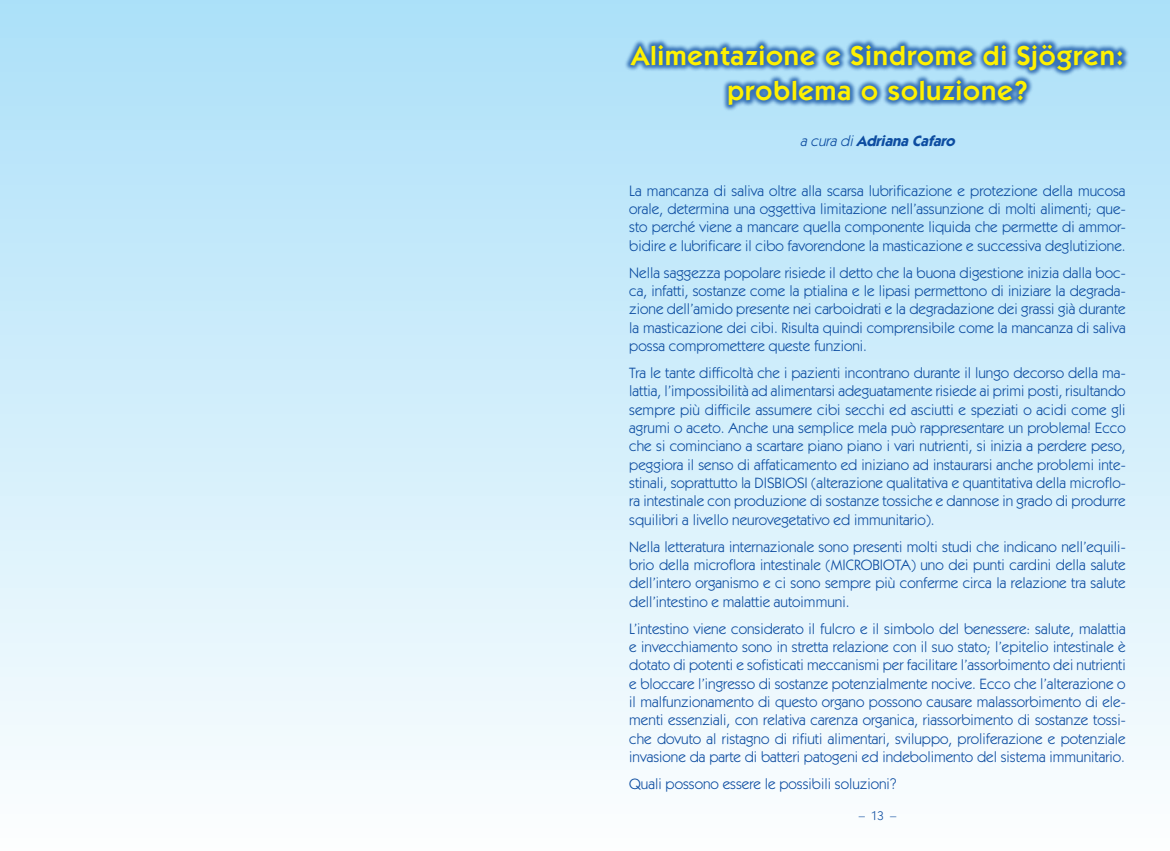
<style>
.page{position:relative;width:1170px;height:851px;background:#fff}
.page>*{position:absolute;margin:0;border:0;box-sizing:border-box;transform-origin:0 0}
.t1{font:600 27.5px "Itc Kabel";letter-spacing:.04em;color:#fff101}
.t2{font:15px/18.2px "Itc Kabel";color:#0d4da1;text-align:justify}
.Normale{font:italic 700 15px "Itc Kabel";color:#0d4da1}
.t3{font:12.5px "Itc Kabel";color:#0d4da1}
.s1{font-weight:400}
</style>
<div class="page">
<div style="left:0;top:0;width:1169px;height:850px;background:linear-gradient(to bottom,#abe0f9,#fcfefe)"></div>
<div style="left:623px;top:38px;width:506px;height:74px;background:#0d4da1;opacity:.75"></div>
<p class="t1" style="left:631px;top:39px;width:494px">Alimentazione e Sindrome di Sjögren:</p>
<p class="t1" style="left:727px;top:74px;width:302px">problema o soluzione?</p>
<p class="Normale" style="left:800px;top:132px;width:160px"><span class="s1">acuradi</span>Adriana Cafaro</p>
<p class="t2" style="left:629px;top:181px;width:498px">La mancanza di saliva oltre alla scarsa lubrificazione e protezione della mucosa orale, determina una oggettiva limitazione nell’assunzione di molti alimenti; que&shy;sto perché viene a mancare quella componente liquida che permette di ammor&shy;bidire e lubrificare il cibo favorendone la masticazione e successiva deglutizione.</p>
<p class="t2" style="left:629px;top:263px;width:498px">Nella saggezza popolare risiede il detto che la buona digestione inizia dalla boc&shy;ca, infatti, sostanze come la ptialina e le lipasi permettono di iniziare la degrada&shy;zione dell’amido presente nei carboidrati e la degradazione dei grassi già durante la masticazione dei cibi. Risulta quindi comprensibile come la mancanza di saliva possa compromettere queste funzioni.</p>
<p class="t2" style="left:629px;top:364px;width:498px">Tra le tante difficoltà che i pazienti incontrano durante il lungo decorso della ma&shy;lattia, l’impossibilità ad alimentarsi adeguatamente risiede ai primi posti, risultando sempre più difficile assumere cibi secchi ed asciutti e speziati o acidi come gli agrumi o aceto. Anche una semplice mela può rappresentare un problema! Ecco che si cominciano a scartare piano piano i vari nutrienti, si inizia a perdere peso, peggiora il senso di affaticamento ed iniziano ad instaurarsi anche problemi inte&shy;stinali, soprattutto la DISBIOSI (alterazione qualitativa e quantitativa della microflo&shy;ra intestinale con produzione di sostanze tossiche e dannose in grado di produrre squilibri a livello neurovegetativo ed immunitario).</p>
<p class="t2" style="left:629px;top:537px;width:498px">Nella letteratura internazionale sono presenti molti studi che indicano nell’equili&shy;brio della microflora intestinale (MICROBIOTA) uno dei punti cardini della salute dell’intero organismo e ci sono sempre più conferme circa la relazione tra salute dell’intestino e malattie autoimmuni.</p>
<p class="t2" style="left:629px;top:619px;width:498px">L’intestino viene considerato il fulcro e il simbolo del benessere: salute, malattia e invecchiamento sono in stretta relazione con il suo stato; l’epitelio intestinale è dotato di potenti e sofisticati meccanismi per facilitare l’assorbimento dei nutrienti e bloccare l’ingresso di sostanze potenzialmente nocive. Ecco che l’alterazione o il malfunzionamento di questo organo possono causare malassorbimento di ele&shy;menti essenziali, con relativa carenza organica, riassorbimento di sostanze tossi&shy;che dovuto al ristagno di rifiuti alimentari, sviluppo, proliferazione e potenziale invasione da parte di batteri patogeni ed indebolimento del sistema immunitario.</p>
<p class="t2" style="left:629px;top:774px;width:269px">Quali possono essere le possibili soluzioni?</p>
<p class="t3" style="left:858px;top:807px;width:39px">– 13 –</p>
</div>
